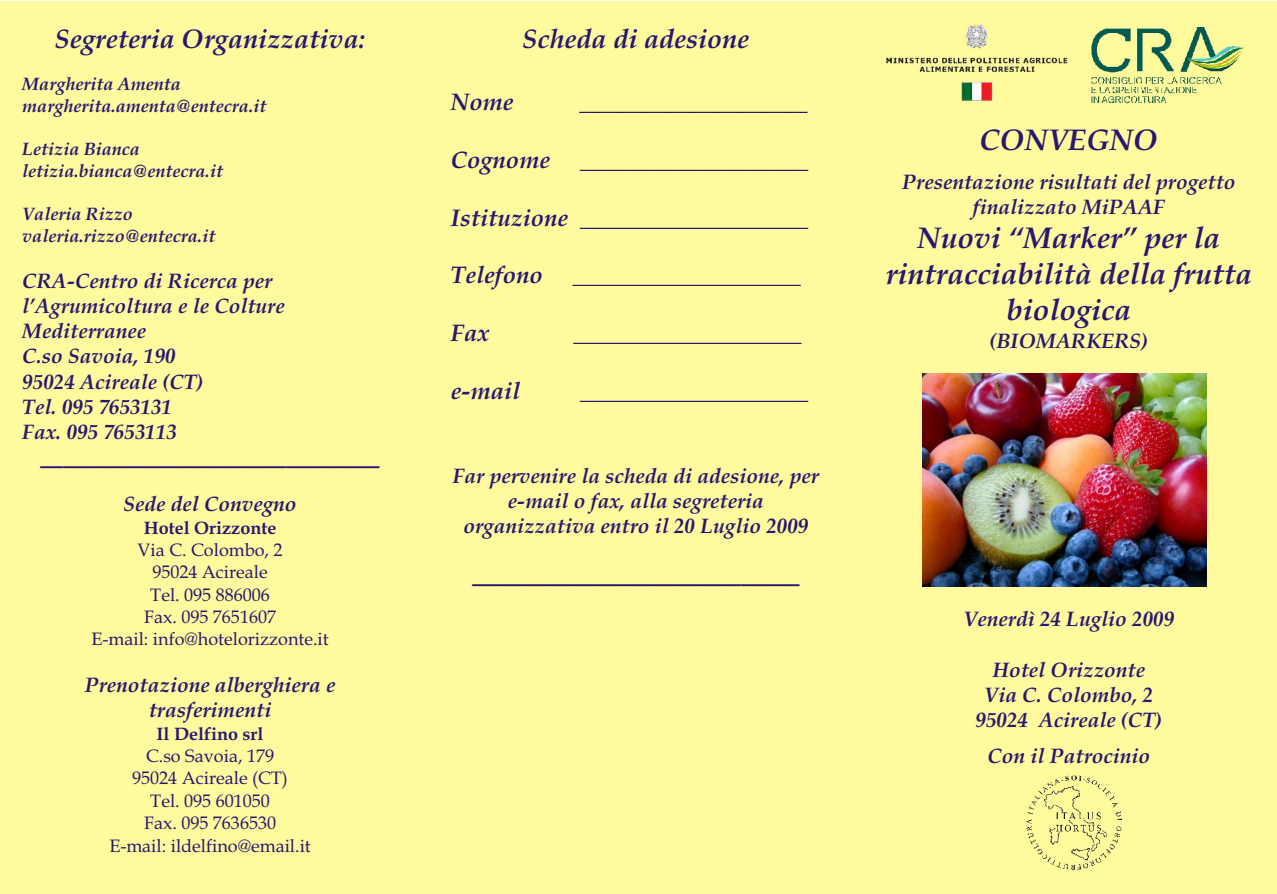
<style>
.page{position:relative;width:1277px;height:894px;background:#fff}
.page>*{position:absolute;margin:0;border:0;box-sizing:border-box;transform-origin:0 0}
.t1{font:italic 700 30px/36.2px "Book Antiqua";color:#291770;text-align:center}
.t2{font:italic 700 27px "Book Antiqua";color:#291770}
.t3{font:italic 700 24px "Book Antiqua";color:#291770}
.t4{font:italic 700 21px/25.2px "Book Antiqua";color:#291770;text-align:center}
.t5{font:italic 700 21px "Arial";color:#291770}
.t6{font:18px/22.4px "Book Antiqua";color:#291770;text-align:center}
.t7{font:italic 700 18px/21.6px "Book Antiqua";color:#291770}
.t8{font:700 18px "Book Antiqua";color:#291770}
</style>
<div class="page">
<div style="left:0;top:1px;width:1276px;height:893px;background:#fffa9e"></div>
<img style="left:1091px;top:28px;width:152px;height:75px">
<img style="left:886px;top:23px;width:182px;height:79px">
<img style="left:1026px;top:775px;width:96px;height:96px">
<img style="left:922px;top:374px;width:284px;height:213px">
<p class="t2" style="left:55px;top:28px;width:312px">Segreteria Organizzativa:</p>
<p class="t7" style="left:22px;top:75px;width:246px">Margherita Amenta margherita.amenta@entecra.it</p>
<p class="t7" style="left:22px;top:140px;width:202px">Letizia Bianca letizia.bianca@entecra.it</p>
<p class="t7" style="left:22px;top:205px;width:195px">Valeria Rizzo valeria.rizzo@entecra.it</p>
<p class="t4" style="left:22px;top:270px;width:264px;text-align:left">CRA-Centro di Ricerca per l’Agrumicoltura e le Colture<br>Mediterranee<br>C.so Savoia, 190<br>95024 Acireale (CT)<br>Tel. 095 7653131<br>Fax. 095 7653113</p>
<p class="t5" style="left:41px;top:449px;width:340px">_____________________________</p>
<p class="t4" style="left:123px;top:494px;width:175px">Sede del Convegno</p>
<p class="t8" style="left:144px;top:521px;width:134px">Hotel Orizzonte</p>
<p class="t6" style="left:91px;top:541px;width:239px">Via C. Colombo, 2<br>95024 Acireale<br>Tel. 095 886006<br>Fax. 095 7651607<br>E-mail: info@hotelorizzonte.it</p>
<p class="t4" style="left:85px;top:675px;width:252px">Prenotazione alberghiera e trasferimenti</p>
<p class="t8" style="left:156px;top:727px;width:109px">Il Delfino srl</p>
<p class="t6" style="left:109px;top:747px;width:203px">C.so Savoia, 179<br>95024 Acireale (CT)<br>Tel. 095 601050<br>Fax. 095 7636530<br>E-mail: ildelfino@email.it</p>
<p class="t2" style="left:522px;top:28px;width:228px">Scheda di adesione</p>
<p class="t3" style="left:451px;top:93px;width:64px">Nome</p>
<p class="t3" style="left:579px;top:93px;width:229px">___________________</p>
<p class="t3" style="left:451px;top:150px;width:101px">Cognome</p>
<p class="t3" style="left:580px;top:150px;width:229px">___________________</p>
<p class="t3" style="left:451px;top:208px;width:359px">Istituzione ___________________</p>
<p class="t3" style="left:451px;top:266px;width:93px">Telefono</p>
<p class="t3" style="left:573px;top:266px;width:229px">___________________</p>
<p class="t3" style="left:451px;top:324px;width:40px">Fax</p>
<p class="t3" style="left:451px;top:381px;width:71px">e-mail</p>
<p class="t3" style="left:573px;top:324px;width:229px">___________________</p>
<p class="t3" style="left:580px;top:381px;width:229px">___________________</p>
<p class="t4" style="left:453px;top:465px;width:367px">Far pervenire la scheda di adesione, per e-mail o fax, alla segreteria organizzativa entro il 20 Luglio 2009</p>
<p class="t5" style="left:472px;top:566px;width:328px">____________________________</p>
<h1 class="t1" style="left:979px;top:125px;width:180px">CONVEGNO</h1>
<p class="t4" style="left:902px;top:172px;width:335px">Presentazione risultati del progetto finalizzato MiPAAF</p>
<h1 class="t1" style="left:885px;top:223px;width:368px">Nuovi “Marker” per la rintracciabilità della frutta biologica</h1>
<p class="t4" style="left:989px;top:330px;width:160px">(BIOMARKERS)</p>
<p class="t4" style="left:963px;top:609px;width:212px">Venerdì 24 Luglio 2009</p>
<p class="t4" style="left:975px;top:659px;width:188px">Hotel Orizzonte<br>Via C. Colombo, 2<br>95024 Acireale (CT)</p>
<p class="t4" style="left:987px;top:746px;width:164px">Con il Patrocinio</p>
</div>
